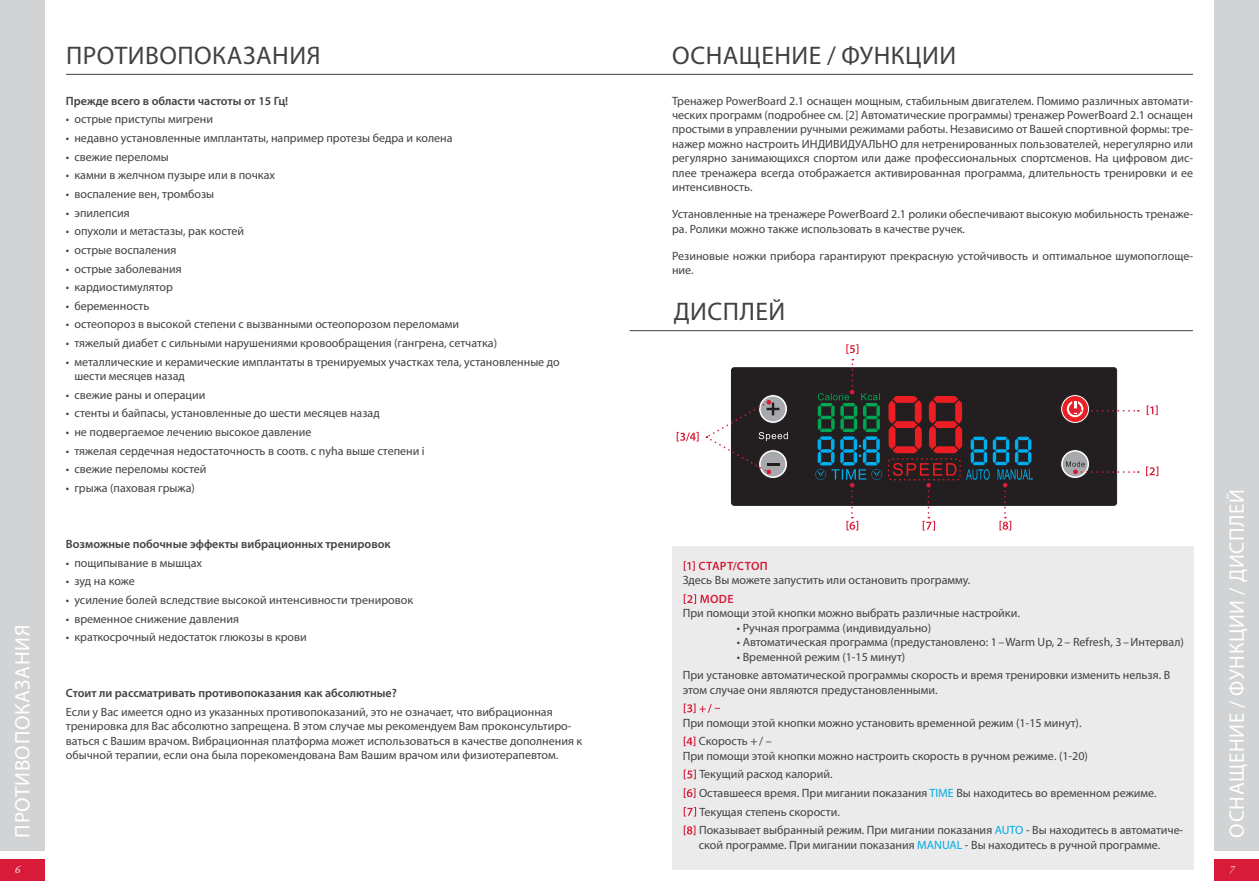
<style>
.page{position:relative;width:1259px;height:893px;background:#fff}
.page>*{position:absolute;margin:0;border:0;box-sizing:border-box;transform-origin:0 0}
.t1{font:25.5px "Myriad Pro";letter-spacing:.02em;color:#414042}
.t2{font:21px "Myriad Pro";letter-spacing:.03em;color:#fff}
.t3{font:12px/14.4px "Myriad Pro";color:#414042}
.t4{font:600 12px "Myriad Pro";color:#414042}
.t5{font:600 12px "Myriad Pro";letter-spacing:.035em;color:#d71b38}
.t6{font:italic 10.5px "Adobe Garamond Pro";color:#fff}
.s1{color:#02abe3}
</style>
<div class="page">
<div style="left:0;top:859px;width:45px;height:21px;background:#d71b38"></div>
<div style="left:1214px;top:859px;width:45px;height:21px;background:#d71b38"></div>
<div style="left:0;top:0;width:45px;height:850px;background:#d1d3d4"></div>
<div style="left:1214px;top:0;width:45px;height:850px;background:#d1d3d4"></div>
<hr style="left:66px;top:74px;width:1126px;height:1px;background:#414042">
<div style="left:672px;top:546px;width:521px;height:323px;background:#ebebec"></div>
<hr style="left:630px;top:330px;width:562px;height:1px;background:#414042">
<svg style="left:684px;top:561px;width:35px;height:10px"></svg>
<svg style="left:684px;top:594px;width:25px;height:10px"></svg>
<svg style="left:684px;top:704px;width:36px;height:9px"></svg>
<svg style="left:684px;top:737px;width:11px;height:9px"></svg>
<svg style="left:684px;top:770px;width:12px;height:9px"></svg>
<svg style="left:684px;top:788px;width:11px;height:10px"></svg>
<svg style="left:684px;top:807px;width:12px;height:9px"></svg>
<svg style="left:684px;top:826px;width:11px;height:9px"></svg>
<div style="left:731px;top:367px;width:385px;height:139px;background:#231f20"></div>
<div style="left:814px;top:392px;width:220px;height:89px;background:#231f20"></div>
<svg style="left:758px;top:395px;width:29px;height:28px"></svg>
<div style="left:758px;top:394px;width:29px;height:30px;border:1px solid #231f20;border-radius:50%"></div>
<div style="left:760px;top:397px;width:25px;height:24px;background:#a7a9ac;border-radius:50%"></div>
<svg style="left:758px;top:450px;width:29px;height:28px"></svg>
<div style="left:758px;top:449px;width:29px;height:30px;border:1px solid #231f20;border-radius:50%"></div>
<svg style="left:1060px;top:395px;width:29px;height:28px"></svg>
<div style="left:1060px;top:394px;width:29px;height:30px;border:1px solid #231f20;border-radius:50%"></div>
<svg style="left:1060px;top:450px;width:29px;height:28px"></svg>
<div style="left:1060px;top:449px;width:29px;height:30px;border:1px solid #231f20;border-radius:50%"></div>
<svg style="left:760px;top:452px;width:25px;height:24px"></svg>
<div style="left:1062px;top:397px;width:25px;height:24px;background:#ed1d24;border-radius:50%"></div>
<div style="left:1062px;top:396px;width:25px;height:25px;border:1px solid #ed1d24;border-radius:50%"></div>
<div style="left:1062px;top:452px;width:25px;height:24px;background:#a7a9ac;border-radius:50%"></div>
<div style="left:793px;top:429px;width:17px;height:17px;background:#231f20;border-radius:50%"></div>
<svg style="left:1067px;top:401px;width:71px;height:16px"></svg>
<svg style="left:1066px;top:461px;width:72px;height:13px"></svg>
<svg style="left:1146px;top:405px;width:11px;height:10px"></svg>
<svg style="left:1146px;top:466px;width:12px;height:10px"></svg>
<svg style="left:706px;top:400px;width:82px;height:74px"></svg>
<svg style="left:676px;top:432px;width:22px;height:9px"></svg>
<svg style="left:815px;top:344px;width:67px;height:186px"></svg>
<svg style="left:888px;top:396px;width:144px;height:134px"></svg>
<h2 class="t2" style="left:10px;top:837px;width:214px;rotate:-90deg">ПРОТИВОПОКАЗАНИЯ</h2>
<h1 class="t1" style="left:66px;top:39px;width:256px">ПРОТИВОПОКАЗАНИЯ</h1>
<h1 class="t1" style="left:672px;top:39px;width:286px">ОСНАЩЕНИЕ / ФУНКЦИИ</h1>
<p class="t3" style="left:672px;top:93px;width:522px;text-align:justify">Тренажер PowerBoard 2.1 оснащен мощным, стабильным двигателем. Помимо различных автомати&shy;ческих программ (подробнее см. [2] Автоматические программы) тренажер PowerBoard 2.1 оснащен простыми в управлении ручными режимами работы. Независимо от Вашей спортивной формы: тре&shy;нажер можно настроить ИНДИВИДУАЛЬНО для нетренированных пользователей, нерегулярно или регулярно занимающихся спортом или даже профессиональных спортсменов. На цифровом дис&shy;плее тренажера всегда отображается активированная программа, длительность тренировки и ее интенсивность.</p>
<p class="t3" style="left:672px;top:207px;width:522px">Установленные на тренажере PowerBoard 2.1 ролики обеспечивают высокую мобильность тренаже&shy;ра. Ролики можно также использовать в качестве ручек.</p>
<p class="t3" style="left:672px;top:248px;width:522px">Резиновые ножки прибора гарантируют прекрасную устойчивость и оптимальное шумопоглоще&shy;ние.</p>
<h1 class="t1" style="left:673px;top:296px;width:113px">ДИСПЛЕЙ</h1>
<p class="t4" style="left:66px;top:93px;width:224px">Прежде всего в области частоты от 15 Гц!</p>
<p class="t3" style="left:66px;top:112px;width:149px">• острые приступы мигрени</p>
<p class="t3" style="left:66px;top:131px;width:388px">• недавно установленные имплантаты, например протезы бедра и колена</p>
<p class="t3" style="left:66px;top:149px;width:104px">• свежие переломы</p>
<p class="t3" style="left:66px;top:168px;width:211px">• камни в желчном пузыре или в почках</p>
<p class="t3" style="left:66px;top:186px;width:150px">• воспаление вен, тромбозы</p>
<p class="t3" style="left:66px;top:205px;width:65px">• эпилепсия</p>
<p class="t3" style="left:66px;top:224px;width:180px">• опухоли и метастазы, рак костей</p>
<p class="t3" style="left:66px;top:242px;width:112px">• острые воспаления</p>
<p class="t3" style="left:66px;top:261px;width:117px">• острые заболевания</p>
<p class="t3" style="left:66px;top:280px;width:108px">• кардиостимулятор</p>
<p class="t3" style="left:66px;top:298px;width:85px">• беременность</p>
<p class="t3" style="left:66px;top:317px;width:395px">• остеопороз в высокой степени с вызванными остеопорозом переломами</p>
<p class="t3" style="left:66px;top:336px;width:433px">• тяжелый диабет с сильными нарушениями кровообращения (гангрена, сетчатка)</p>
<p class="t3" style="left:74px;top:354px;width:487px;text-indent:-9px">• металлические и керамические имплантаты в тренируемых участках тела, установленные до шести месяцев назад</p>
<p class="t3" style="left:66px;top:387px;width:141px">• свежие раны и операции</p>
<p class="t3" style="left:66px;top:406px;width:315px">• стенты и байпасы, установленные до шести месяцев назад</p>
<p class="t3" style="left:66px;top:425px;width:247px">• не подвергаемое лечению высокое давление</p>
<p class="t3" style="left:66px;top:443px;width:360px">• тяжелая сердечная недостаточность в соотв. с nyha выше степени i</p>
<p class="t3" style="left:66px;top:462px;width:142px">• свежие переломы костей</p>
<p class="t3" style="left:66px;top:481px;width:130px">• грыжа (паховая грыжа)</p>
<p class="t4" style="left:66px;top:536px;width:326px">Возможные побочные эффекты вибрационных тренировок</p>
<p class="t3" style="left:66px;top:555px;width:138px">• пощипывание в мышцах</p>
<p class="t3" style="left:66px;top:574px;width:70px">• зуд на коже</p>
<p class="t3" style="left:66px;top:593px;width:349px">• усиление болей вследствие высокой интенсивности тренировок</p>
<p class="t3" style="left:66px;top:611px;width:175px">• временное снижение давления</p>
<p class="t3" style="left:66px;top:630px;width:242px">• краткосрочный недостаток глюкозы в крови</p>
<p class="t4" style="left:66px;top:686px;width:332px">Стоит ли рассматривать противопоказания как абсолютные?</p>
<p class="t3" style="left:66px;top:704px;width:518px">Если у Вас имеется одно из указанных противопоказаний, это не означает, что вибрационная тренировка для Вас абсолютно запрещена. В этом случае мы рекомендуем Вам проконсультиро&shy;ваться с Вашим врачом. Вибрационная платформа может использоваться в качестве дополнения к обычной терапии, если она была порекомендована Вам Вашим врачом или физиотерапевтом.</p>
<p class="t5" style="left:720px;top:558px;width:49px">РТ/СТОП</p>
<p class="t3" style="left:683px;top:573px;width:289px">Здесь Вы можете запустить или остановить программу.</p>
<p class="t5" style="left:710px;top:591px;width:25px">ODE</p>
<p class="t3" style="left:683px;top:606px;width:338px">При помощи этой кнопки можно выбрать различные настройки.</p>
<p class="t3" style="left:737px;top:620px;width:196px">• Ручная программа (индивидуально)</p>
<p class="t3" style="left:737px;top:635px;width:448px">• Автоматическая программа (предустановлено: 1–Warm Up, 2– Refresh, 3–Интервал)</p>
<p class="t3" style="left:683px;top:647px;width:489px;line-height:18.6px;text-indent:54px">• Временной режим (1-15 минут)<br>При установке автоматической программы скорость и время тренировки изменить нельзя. В</p>
<p class="t3" style="left:683px;top:682px;width:256px">этом случае они являются предустановленными.</p>
<p class="t3" style="left:699px;top:713px;width:384px;line-height:18.6px;text-indent:-16px">При помощи этой кнопки можно установить временной режим (1-15 минут).<br>Скорость +/ –</p>
<p class="t3" style="left:699px;top:746px;width:486px;line-height:18.6px;text-indent:-16px">При помощи этой кнопки можно настроить скорость в ручном режиме. (1-20)<br>Текущий расход калорий.<br>Оставшееся время. При мигании показания <span class="s1">TIME</span> Вы находитесь во временном режиме.<br>Текущая степень скорости.<br>Показывает выбранный режим. При мигании показания <span class="s1">AUTO</span> - Вы находитесь в автоматиче-</p>
<p class="t3" style="left:699px;top:837px;width:463px">ской программе. При мигании показания <span class="s1">MANUAL</span> - Вы находитесь в ручной программе.</p>
<h2 class="t2" style="left:1224px;top:837px;width:350px;rotate:-90deg">ОСНАЩЕНИЕ / ФУНКЦИИ / ДИСПЛЕЙ</h2>
<p class="t6" style="left:15px;top:864px;width:7px">6</p>
<p class="t6" style="left:1229px;top:864px;width:7px">7</p>
</div>
